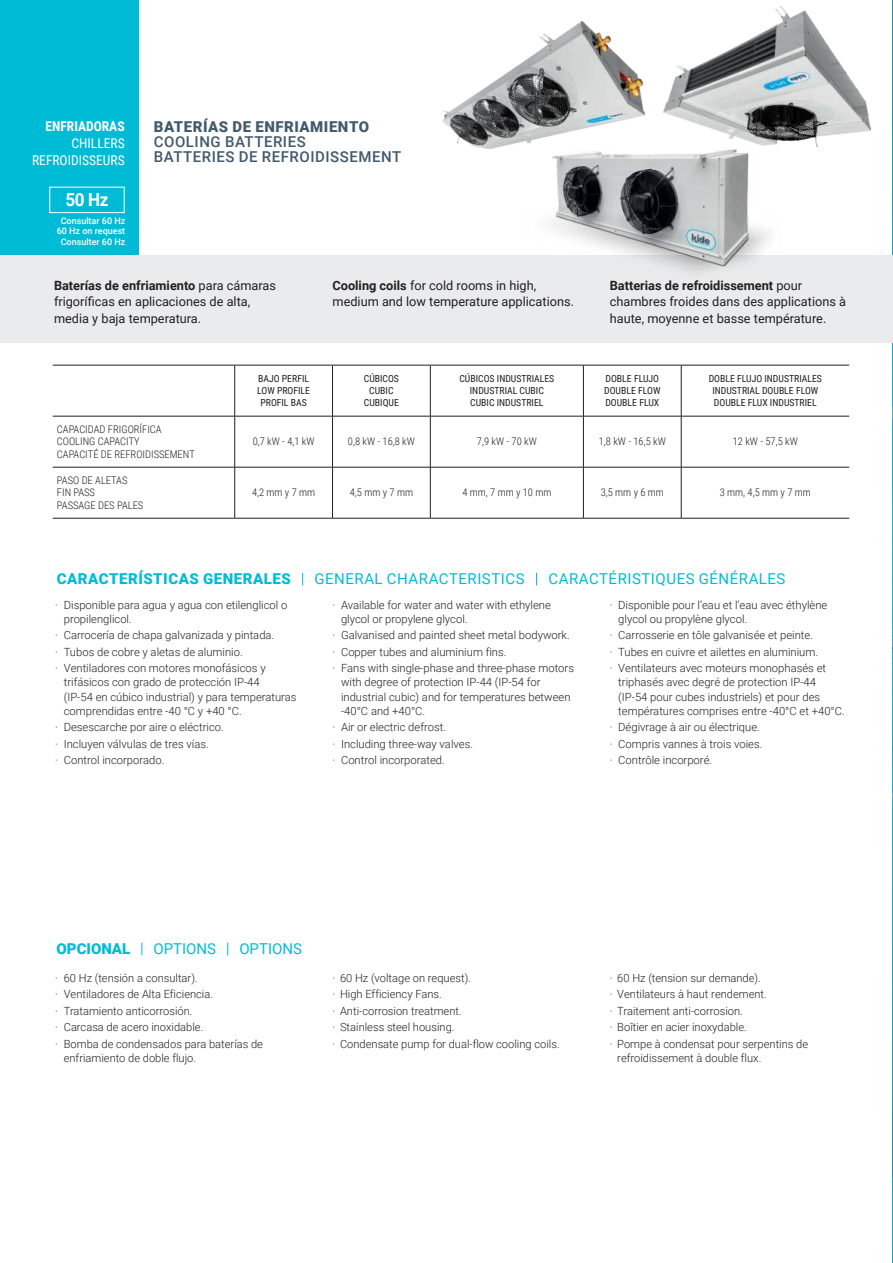
<style>
.page{position:relative;width:893px;height:1263px;background:#fff}
.page>*{position:absolute;margin:0;border:0;box-sizing:border-box;transform-origin:0 0}
.t1{font:700 18px "Roboto";color:#fff;scale:.95 1}
.t2{font:15px "Roboto";letter-spacing:.035em;color:#00bbd6}
.t3{font:500 15px/15px "Roboto";letter-spacing:.035em;color:#415a6c}
.t4{font:900 15px "Roboto";letter-spacing:.035em;color:#00bbd6}
.t5{font:900 15px "Roboto";letter-spacing:.035em;color:#415a6c}
.t6{font:15px "Roboto";color:#00bbd6}
.t7{font:900 15px "Roboto";color:#00bbd6}
.t8{font:13.5px/17px "Roboto Condensed";color:#fff;text-align:right}
.t9{font:700 13.5px "Roboto Condensed";color:#fff}
.t10{font:12.75px/16.5px "Roboto";color:#221f1f}
.t11{font:300 11.25px/16.4px "Roboto";color:#221f1f}
.t12{font:300 10.5px/12.6px "Roboto Condensed";color:#221f1f}
.t13{font:9.75px/11.9px "Roboto Condensed";color:#221f1f;text-align:center}
.t14{font:500 9px/10.2px "Roboto";color:#fff;text-align:center}
.s1{font-weight:700}
</style>
<div class="page">
<img style="left:892px;top:0;width:1px;height:1263px">
<div style="left:0;top:255px;width:893px;height:88px;background:#eaebec"></div>
<div style="left:0;top:0;width:138px;height:255px;background:#00bbd6"></div>
<svg style="left:302px;top:573px;width:1px;height:12px"></svg>
<svg style="left:536px;top:573px;width:1px;height:12px"></svg>
<svg style="left:141px;top:943px;width:1px;height:12px"></svg>
<svg style="left:227px;top:943px;width:1px;height:12px"></svg>
<hr style="left:53px;top:365px;width:182px;height:1px;background:#221f1f">
<hr style="left:235px;top:365px;width:98px;height:1px;background:#221f1f">
<hr style="left:234px;top:365px;width:1px;height:51px;background:#221f1f">
<hr style="left:333px;top:365px;width:97px;height:1px;background:#221f1f">
<hr style="left:332px;top:365px;width:1px;height:51px;background:#221f1f">
<hr style="left:430px;top:365px;width:153px;height:1px;background:#221f1f">
<hr style="left:430px;top:365px;width:1px;height:51px;background:#221f1f">
<hr style="left:583px;top:365px;width:98px;height:1px;background:#221f1f">
<hr style="left:583px;top:365px;width:1px;height:51px;background:#221f1f">
<hr style="left:681px;top:365px;width:168px;height:1px;background:#221f1f">
<hr style="left:681px;top:365px;width:1px;height:51px;background:#221f1f">
<hr style="left:53px;top:416px;width:182px;height:1px;background:#221f1f">
<hr style="left:235px;top:416px;width:98px;height:1px;background:#221f1f">
<hr style="left:234px;top:416px;width:1px;height:51px;background:#221f1f">
<hr style="left:333px;top:416px;width:97px;height:1px;background:#221f1f">
<hr style="left:332px;top:416px;width:1px;height:51px;background:#221f1f">
<hr style="left:430px;top:416px;width:153px;height:1px;background:#221f1f">
<hr style="left:430px;top:416px;width:1px;height:51px;background:#221f1f">
<hr style="left:583px;top:416px;width:98px;height:1px;background:#221f1f">
<hr style="left:583px;top:416px;width:1px;height:51px;background:#221f1f">
<hr style="left:681px;top:416px;width:168px;height:1px;background:#221f1f">
<hr style="left:681px;top:416px;width:1px;height:51px;background:#221f1f">
<hr style="left:53px;top:467px;width:182px;height:1px;background:#221f1f">
<hr style="left:235px;top:467px;width:98px;height:1px;background:#221f1f">
<hr style="left:234px;top:467px;width:1px;height:51px;background:#221f1f">
<hr style="left:333px;top:467px;width:97px;height:1px;background:#221f1f">
<hr style="left:332px;top:467px;width:1px;height:51px;background:#221f1f">
<hr style="left:430px;top:467px;width:153px;height:1px;background:#221f1f">
<hr style="left:430px;top:467px;width:1px;height:51px;background:#221f1f">
<hr style="left:583px;top:467px;width:98px;height:1px;background:#221f1f">
<hr style="left:583px;top:467px;width:1px;height:51px;background:#221f1f">
<hr style="left:681px;top:467px;width:168px;height:1px;background:#221f1f">
<hr style="left:681px;top:467px;width:1px;height:51px;background:#221f1f">
<hr style="left:53px;top:518px;width:182px;height:1px;background:#221f1f">
<hr style="left:235px;top:518px;width:98px;height:1px;background:#221f1f">
<hr style="left:333px;top:518px;width:97px;height:1px;background:#221f1f">
<hr style="left:430px;top:518px;width:153px;height:1px;background:#221f1f">
<hr style="left:583px;top:518px;width:98px;height:1px;background:#221f1f">
<hr style="left:681px;top:518px;width:168px;height:1px;background:#221f1f">
<div style="left:49px;top:187px;width:76px;height:26px;background:#00bbd6;border:1px solid #fff"></div>
<img style="left:551px;top:149px;width:220px;height:124px">
<img style="left:442px;top:22px;width:202px;height:127px">
<img style="left:663px;top:6px;width:207px;height:140px">
<p class="t9" style="left:46px;top:118px;width:81px">ENFRIADORAS</p>
<p class="t8" style="left:32px;top:135px;width:94px">CHILLERS<br>REFROIDISSEURS</p>
<h1 class="t1" style="left:66px;top:193px;width:47px">50 Hz</h1>
<p class="t14" style="left:57px;top:217px;width:70px">Consultar 60 Hz<br>60 Hz on request<br>Consulter 60 Hz</p>
<h2 class="t5" style="left:154px;top:118px;width:217px">BATERÍAS DE ENFRIAMIENTO</h2>
<h2 class="t3" style="left:154px;top:135px;width:249px">COOLING BATTERIES<br>BATTERIES DE REFROIDISSEMENT</h2>
<p class="t10" style="left:54px;top:278px;width:224px"><span class="s1">Baterías de enfriamiento</span> para cámaras frigoríficas en aplicaciones de alta, media y baja temperatura.</p>
<p class="t10" style="left:333px;top:276px;width:243px"><span class="s1">Cooling coils</span> for cold rooms in high, medium and low temperature applications.</p>
<p class="t10" style="left:610px;top:276px;width:238px"><span class="s1">Batterias de refroidissement</span> pour chambres froides dans des applications à haute, moyenne et basse température.</p>
<p class="t12" style="left:57px;top:424px;width:139px">CAPACIDAD FRIGORÍFICA<br>COOLING CAPACITY<br>CAPACITÉ DE REFROIDISSEMENT</p>
<p class="t12" style="left:57px;top:475px;width:88px">PASO DE ALETAS<br>FIN PASS<br>PASSAGE DES PALES</p>
<p class="t13" style="left:257px;top:373px;width:54px">BAJO PERFIL<br>LOW PROFILE<br>PROFIL BAS</p>
<p class="t13" style="left:364px;top:373px;width:37px">CÚBICOS<br>CUBIC<br>CUBIQUE</p>
<p class="t13" style="left:459px;top:373px;width:96px">CÚBICOS INDUSTRIALES<br>INDUSTRIAL CUBIC<br>CUBIC INDUSTRIEL</p>
<p class="t13" style="left:604px;top:373px;width:58px;text-align:left">DOBLE FLUJO<br>DOUBLE FLOW<br>DOUBLE FLUX</p>
<p class="t13" style="left:709px;top:373px;width:115px">DOBLE FLUJO INDUSTRIALES<br>INDUSTRIAL DOUBLE FLOW<br>DOUBLE FLUX INDUSTRIEL</p>
<p class="t12" style="left:253px;top:436px;width:63px">0,7 kW - 4,1 kW</p>
<p class="t12" style="left:348px;top:436px;width:68px">0,8 kW - 16,8 kW</p>
<p class="t12" style="left:477px;top:436px;width:61px">7,9 kW - 70 kW</p>
<p class="t12" style="left:599px;top:436px;width:68px">1,8 kW - 16,5 kW</p>
<p class="t12" style="left:733px;top:436px;width:66px">12 kW - 57,5 kW</p>
<p class="t12" style="left:252px;top:487px;width:65px">4,2 mm y 7 mm</p>
<p class="t12" style="left:350px;top:487px;width:65px">4,5 mm y 7 mm</p>
<p class="t12" style="left:462px;top:487px;width:90px">4 mm, 7 mm y 10 mm</p>
<p class="t12" style="left:601px;top:487px;width:65px">3,5 mm y 6 mm</p>
<p class="t12" style="left:720px;top:487px;width:92px">3 mm, 4,5 mm y 7 mm</p>
<h2 class="t4" style="left:57px;top:570px;width:235px">CARACTERÍSTICAS GENERALES</h2>
<h2 class="t2" style="left:315px;top:573px;width:212px">GENERAL CHARACTERISTICS</h2>
<h2 class="t2" style="left:548px;top:573px;width:239px">CARACTÉRISTIQUES GÉNÉRALES</h2>
<p class="t11" style="left:64px;top:598px;width:225px;line-height:14.2px;text-indent:-9px">· Disponible para agua y agua con etilenglicol o propilenglicol.</p>
<p class="t11" style="left:55px;top:628px;width:221px">· Carrocería de chapa galvanizada y pintada. · Tubos de cobre y aletas de aluminio.<br>· Ventiladores con motores monofásicos y</p>
<p class="t11" style="left:64px;top:676px;width:234px;line-height:14.2px">trifásicos con grado de protección IP-44<br>(IP-54 en cúbico industrial) y para temperaturas comprendidas entre -40 °C y +40 °C.</p>
<p class="t11" style="left:55px;top:720px;width:170px">· Desescarche por aire o eléctrico. · Incluyen válvulas de tres vías.<br>· Control incorporado.</p>
<p class="t11" style="left:341px;top:598px;width:211px;line-height:14.2px;text-indent:-9px">· Available for water and water with ethylene glycol or propylene glycol.</p>
<p class="t11" style="left:333px;top:628px;width:243px">· Galvanised and painted sheet metal bodywork. · Copper tubes and aluminium fins.<br>· Fans with single-phase and three-phase motors</p>
<p class="t11" style="left:341px;top:676px;width:231px;line-height:14.2px">with degree of protection IP-44 (IP-54 for industrial cubic) and for temperatures between -40°C and +40°C.</p>
<p class="t11" style="left:333px;top:720px;width:142px">· Air or electric defrost.<br>· Including three-way valves. · Control incorporated.</p>
<p class="t11" style="left:618px;top:598px;width:211px;line-height:14.2px;text-indent:-9px">· Disponible pour l’eau et l’eau avec éthylène glycol ou propylène glycol.</p>
<p class="t11" style="left:610px;top:628px;width:218px">· Carrosserie en tôle galvanisée et peinte.<br>· Tubes en cuivre et ailettes en aluminium.<br>· Ventilateurs avec moteurs monophasés et</p>
<p class="t11" style="left:618px;top:676px;width:228px;line-height:14.2px">triphasés avec degré de protection IP-44 (IP-54 pour cubes industriels) et pour des températures comprises entre -40°C et +40°C.</p>
<p class="t11" style="left:610px;top:720px;width:154px">· Dégivrage à air ou électrique. · Compris vannes à trois voies. · Contrôle incorporé.</p>
<h2 class="t7" style="left:57px;top:940px;width:75px">OPCIONAL</h2>
<h2 class="t6" style="left:153px;top:943px;width:64px">OPTIONS</h2>
<h2 class="t6" style="left:239px;top:943px;width:64px">OPTIONS</h2>
<p class="t11" style="left:55px;top:971px;width:209px">· 60 Hz (tensión a consultar).<br>· Ventiladores de Alta Eficiencia.<br>· Tratamiento anticorrosión.<br>· Carcasa de acero inoxidable.<br>· Bomba de condensados para baterías de</p>
<p class="t11" style="left:64px;top:1050px;width:134px">enfriamiento de doble flujo.</p>
<p class="t11" style="left:333px;top:971px;width:229px">· 60 Hz (voltage on request).<br>· High Efficiency Fans.<br>· Anti-corrosion treatment.<br>· Stainless steel housing.<br>· Condensate pump for dual-flow cooling coils.</p>
<p class="t11" style="left:610px;top:971px;width:200px">· 60 Hz (tension sur demande).<br>· Ventilateurs à haut rendement.<br>· Traitement anti-corrosion.<br>· Boîtier en acier inoxydable.<br>· Pompe à condensat pour serpentins de</p>
<p class="t11" style="left:617px;top:1050px;width:146px">refroidissement à double flux.</p>
</div>
